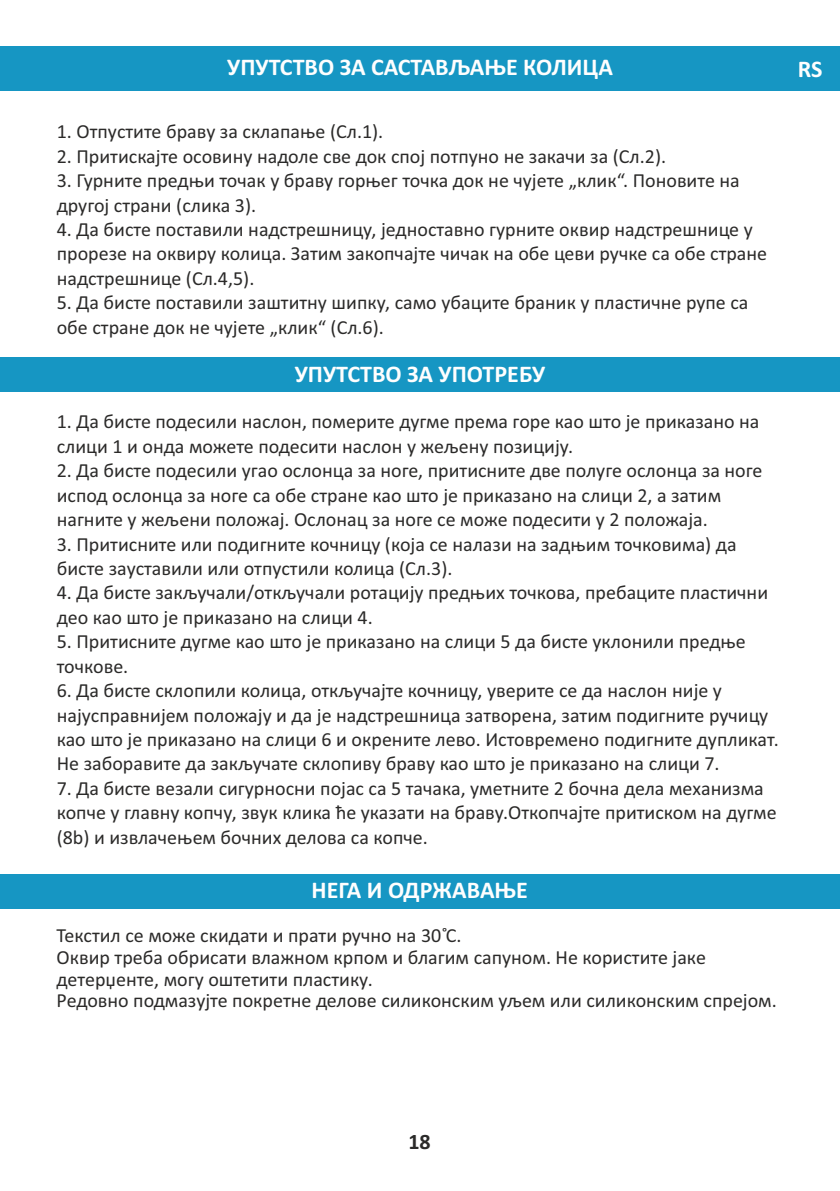
<style>
.page{position:relative;width:840px;height:1191px;background:#fff}
.page>*{position:absolute;margin:0;border:0;box-sizing:border-box;transform-origin:0 0}
.t1{font:700 24px "Calibri";color:#fefefe}
.t2{font:700 22px "Calibri";color:#2b2a29}
.t3{font:20px/24.4px "Calibri";color:#2b2a29}
</style>
<div class="page">
<div style="left:0;top:47px;width:839px;height:44px;background:#1696c3"></div>
<div style="left:0;top:357px;width:839px;height:34px;background:#1696c3"></div>
<div style="left:0;top:875px;width:839px;height:34px;background:#1696c3"></div>
<p class="t1" style="left:227px;top:57px;width:387px">УПУТСТВО ЗА САСТАВЉАЊЕ КОЛИЦА</p>
<p class="t1" style="left:797px;top:59px;width:26px">RS</p>
<p class="t3" style="left:57px;top:121px;width:328px">1. Отпустите браву за склапање (Сл.1).</p>
<p class="t3" style="left:57px;top:145px;width:610px">2. Притискајте осовину надоле све док спој потпуно не закачи за (Сл.2).</p>
<p class="t3" style="left:57px;top:170px;width:684px">3. Гурните предњи точак у браву горњег точка док не чујете „клик“. Поновите на другој страни (слика 3).</p>
<p class="t3" style="left:57px;top:219px;width:711px">4. Да бисте поставили надстрешницу, једноставно гурните оквир надстрешнице у прорезе на оквиру колица. Затим закопчајте чичак на обе цеви ручке са обе стране надстрешнице (Сл.4,5).</p>
<p class="t3" style="left:57px;top:292px;width:692px">5. Да бисте поставили заштитну шипку, само убаците браник у пластичне рупе са обе стране док не чујете „клик“ (Сл.6).</p>
<p class="t1" style="left:294px;top:364px;width:252px">УПУТСТВО ЗА УПОТРЕБУ</p>
<p class="t3" style="left:57px;top:411px;width:704px">1. Да бисте подесили наслон, померите дугме према горе као што је приказано на слици 1 и онда можете подесити наслон у жељену позицију.</p>
<p class="t3" style="left:57px;top:460px;width:707px">2. Да бисте подесили угао ослонца за ноге, притисните две полуге ослонца за ноге испод ослонца за ноге са обе стране као што је приказано на слици 2, а затим нагните у жељени положај. Ослонац за ноге се може подесити у 2 положаја.</p>
<p class="t3" style="left:57px;top:533px;width:681px">3. Притисните или подигните кочницу (која се налази на задњим точковима) да бисте зауставили или отпустили колица (Сл.3).</p>
<p class="t3" style="left:57px;top:582px;width:712px">4. Да бисте закључали/откључали ротацију предњих точкова, пребаците пластични део као што је приказано на слици 4.</p>
<p class="t3" style="left:57px;top:631px;width:690px">5. Притисните дугме као што је приказано на слици 5 да бисте уклонили предње точкове.</p>
<p class="t3" style="left:57px;top:680px;width:723px">6. Да бисте склопили колица, откључајте кочницу, уверите се да наслон није у најусправнијем положају и да је надстрешница затворена, затим подигните ручицу као што је приказано на слици 6 и окрените лево. Истовремено подигните дупликат.<br>Не заборавите да закључате склопиву браву као што је приказано на слици 7.</p>
<p class="t3" style="left:57px;top:777px;width:721px">7. Да бисте везали сигурносни појас са 5 тачака, уметните 2 бочна дела механизма копче у главну копчу, звук клика ће указати на браву.Откопчајте притиском на дугме (8b) и извлачењем бочних делова са копче.</p>
<p class="t1" style="left:311px;top:879px;width:218px">НЕГА И ОДРЖАВАЊЕ</p>
<p class="t3" style="left:57px;top:926px;width:721px;line-height:21.6px">Текстил се може скидати и прати ручно на 30˚C.<br>Оквир треба обрисати влажном крпом и благим сапуном. Не користите јаке детерџенте, могу оштетити пластику.<br>Редовно подмазујте покретне делове силиконским уљем или силиконским спрејом.</p>
<p class="t2" style="left:408px;top:1132px;width:24px">18</p>
</div>
